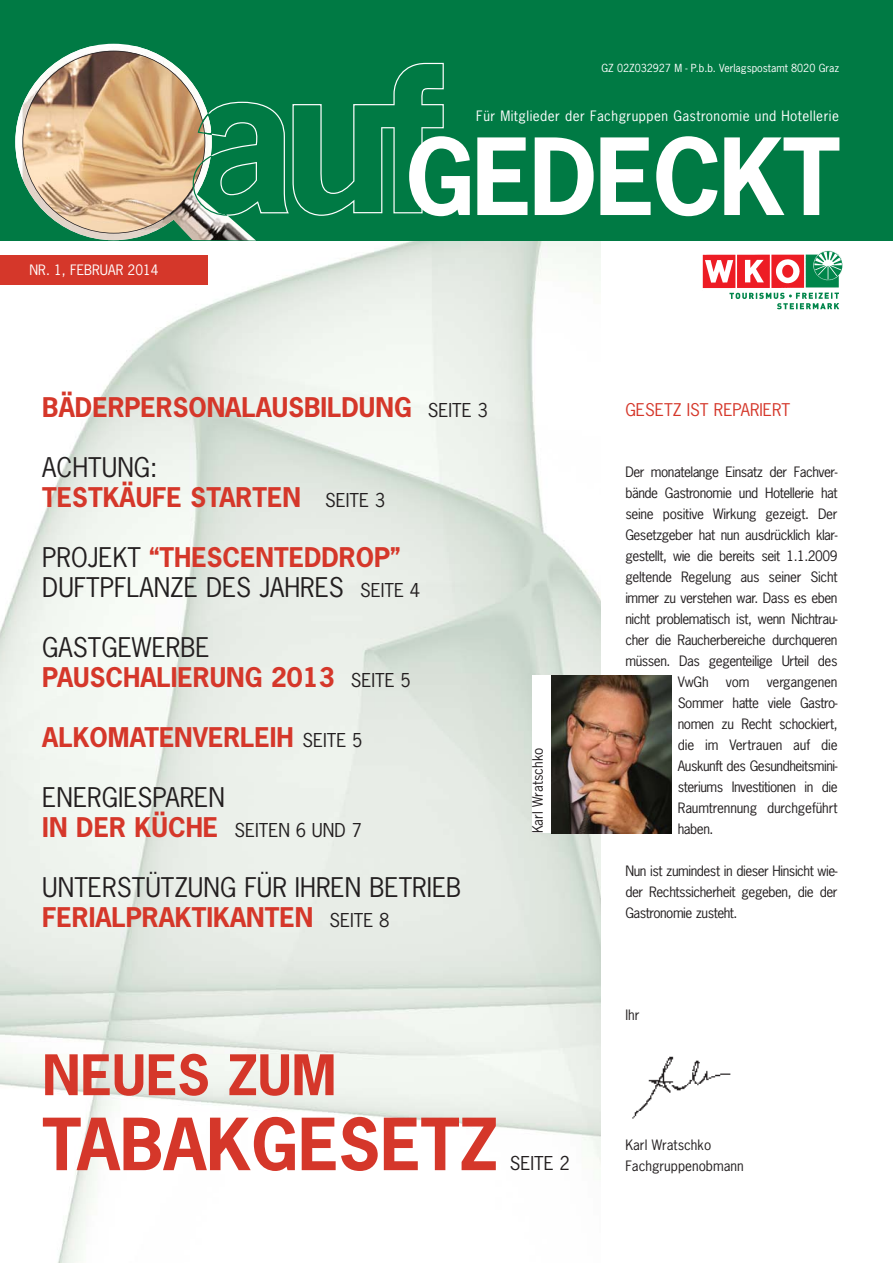
<style>
.page{position:relative;width:893px;height:1263px;background:#fff}
.page>*{position:absolute;margin:0;border:0;box-sizing:border-box;transform-origin:0 0}
.t1{font:700 99.75px "News Gothic Std";letter-spacing:-.025em;color:#fff}
.t2{font:700 67.5px "News Gothic Std";color:#d5372a}
.t3{font:700 52.5px "News Gothic Std";color:#d5372a}
.t4{font:700 25.5px/30px "News Gothic Std";color:#d5372a}
.t5{font:25.5px/30px "News Gothic Std";color:#231f20}
.t6{font:18px "News Gothic Std";color:#231f20}
.t7{font:16.5px "News Gothic Std";color:#d5372a}
.t8{font:13.5px/21px "News Gothic Std";letter-spacing:-.035em;color:#231f20;text-align:justify}
.t9{font:13.5px "News Gothic Std";letter-spacing:.035em;color:#fff}
.t10{font:13.5px/21px "News Gothic Std";color:#231f20}
.t11{font:13.5px "News Gothic Std";color:#fff}
.t12{font:10.5px "News Gothic Std";color:#fff}
.s1{font-weight:400;font-size:18px;color:#231f20}
.s2{font-weight:400;color:#231f20}
.s3{font-weight:700;color:#d5372a}
.s4{font-size:18px}
.s5{font-weight:700;font-size:25.5px;color:#d5372a}
</style>
<div class="page">
<img style="left:0;top:240px;width:601px;height:1023px">
<div style="left:0;top:255px;width:208px;height:30px;background:#d5372a"></div>
<div style="left:0;top:0;width:893px;height:240px;background:#007a44"></div>
<img style="left:702px;top:250px;width:141px;height:60px">
<img style="left:15px;top:46px;width:136px;height:194px">
<img style="left:125px;top:233px;width:131px;height:8px">
<svg style="left:23px;top:51px;width:421px;height:182px"></svg>
<div style="left:532px;top:676px;width:36px;height:157px;background:#fff"></div>
<img style="left:551px;top:676px;width:121px;height:158px">
<img style="left:632px;top:1056px;width:99px;height:63px">
<p class="t12" style="left:601px;top:64px;width:239px">GZ 02Z032927 M - P.b.b. Verlagspostamt 8020 Graz</p>
<p class="t9" style="left:476px;top:111px;width:364px">Für Mitglieder der Fachgruppen Gastronomie und Hotellerie</p>
<p class="t11" style="left:30px;top:264px;width:131px">NR. 1, FEBRUAR 2014</p>
<h1 class="t1" style="left:405px;top:138px;width:436px">GEDECKT</h1>
<h3 class="t4" style="left:42px;top:394px;width:447px">BÄDERPERSONALAUSBILDUNG <span class="s1">SEITE 3</span></h3>
<h3 class="t4" style="left:42px;top:454px;width:344px"><span class="s2">ACHTUNG:<br></span>TESTKÄUFE STARTEN <span class="s1">SEITE 3</span></h3>
<h3 class="t5" style="left:42px;top:544px;width:379px">PROJEKT <span class="s3">“THESCENTEDDROP”<br></span>DUFTPFLANZE DES JAHRES <span class="s4">SEITE 4</span></h3>
<h3 class="t4" style="left:42px;top:634px;width:370px"><span class="s2">GASTGEWERBE<br></span>PAUSCHALIERUNG 2013 <span class="s1">SEITE 5</span></h3>
<h3 class="t4" style="left:42px;top:724px;width:322px">ALKOMATENVERLEIH <span class="s1">SEITE 5</span></h3>
<h3 class="t5" style="left:42px;top:784px;width:184px">ENERGIESPAREN</h3>
<h3 class="t6" style="left:42px;top:823px;width:321px"><span class="s5">IN DER KÜCHE</span> SEITEN 6 UND 7</h3>
<h3 class="t5" style="left:42px;top:874px;width:421px">UNTERSTÜTZUNG FÜR IHREN BETRIEB<br><span class="s3">FERIALPRAKTIKANTEN</span> <span class="s4">SEITE 8</span></h3>
<p class="t10" style="left:528px;top:833px;width:87px;rotate:-90deg">Karl Wratschko</p>
<h3 class="t3" style="left:42px;top:1054px;width:296px">NEUES ZUM</h3>
<h2 class="t2" style="left:42px;top:1118px;width:457px">TABAKGESETZ</h2>
<h3 class="t6" style="left:510px;top:1156px;width:62px">SEITE 2</h3>
<p class="t7" style="left:625px;top:403px;width:166px">GESETZ IST REPARIERT</p>
<p class="t8" style="left:625px;top:462px;width:214px">Der monatelange Einsatz der Fachver-</p>
<p class="t8" style="left:625px;top:483px;width:214px">bände Gastronomie und Hotellerie hat</p>
<p class="t8" style="left:625px;top:504px;width:214px">seine positive Wirkung gezeigt. Der</p>
<p class="t8" style="left:625px;top:525px;width:214px">Gesetzgeber hat nun ausdrücklich klar-</p>
<p class="t8" style="left:625px;top:546px;width:214px">gestellt, wie die bereits seit 1.1.2009</p>
<p class="t8" style="left:625px;top:567px;width:214px">geltende Regelung aus seiner Sicht</p>
<p class="t8" style="left:625px;top:588px;width:214px">immer zu verstehen war. Dass es eben</p>
<p class="t8" style="left:625px;top:609px;width:214px">nicht problematisch ist, wenn Nichtrau-</p>
<p class="t8" style="left:625px;top:630px;width:214px">cher die Raucherbereiche durchqueren</p>
<p class="t8" style="left:625px;top:651px;width:214px">müssen. Das gegenteilige Urteil des</p>
<p class="t8" style="left:678px;top:672px;width:32px">VwGh</p>
<p class="t8" style="left:726px;top:672px;width:25px">vom</p>
<p class="t8" style="left:678px;top:672px;width:161px;text-indent:89px">vergangenen Sommer hatte viele Gastro&shy;nomen zu Recht schockiert, die im Vertrauen auf die Auskunft des Gesundheitsmini&shy;steriums Investitionen in die Raumtrennung durchgeführt haben.</p>
<p class="t8" style="left:625px;top:861px;width:214px">Nun ist zumindest in dieser Hinsicht wie&shy;der Rechtssicherheit gegeben, die der Gastronomie zusteht.</p>
<p class="t8" style="left:625px;top:1005px;width:16px">Ihr</p>
<p class="t10" style="left:625px;top:1135px;width:120px">Karl Wratschko<br>Fachgruppenobmann</p>
</div>
